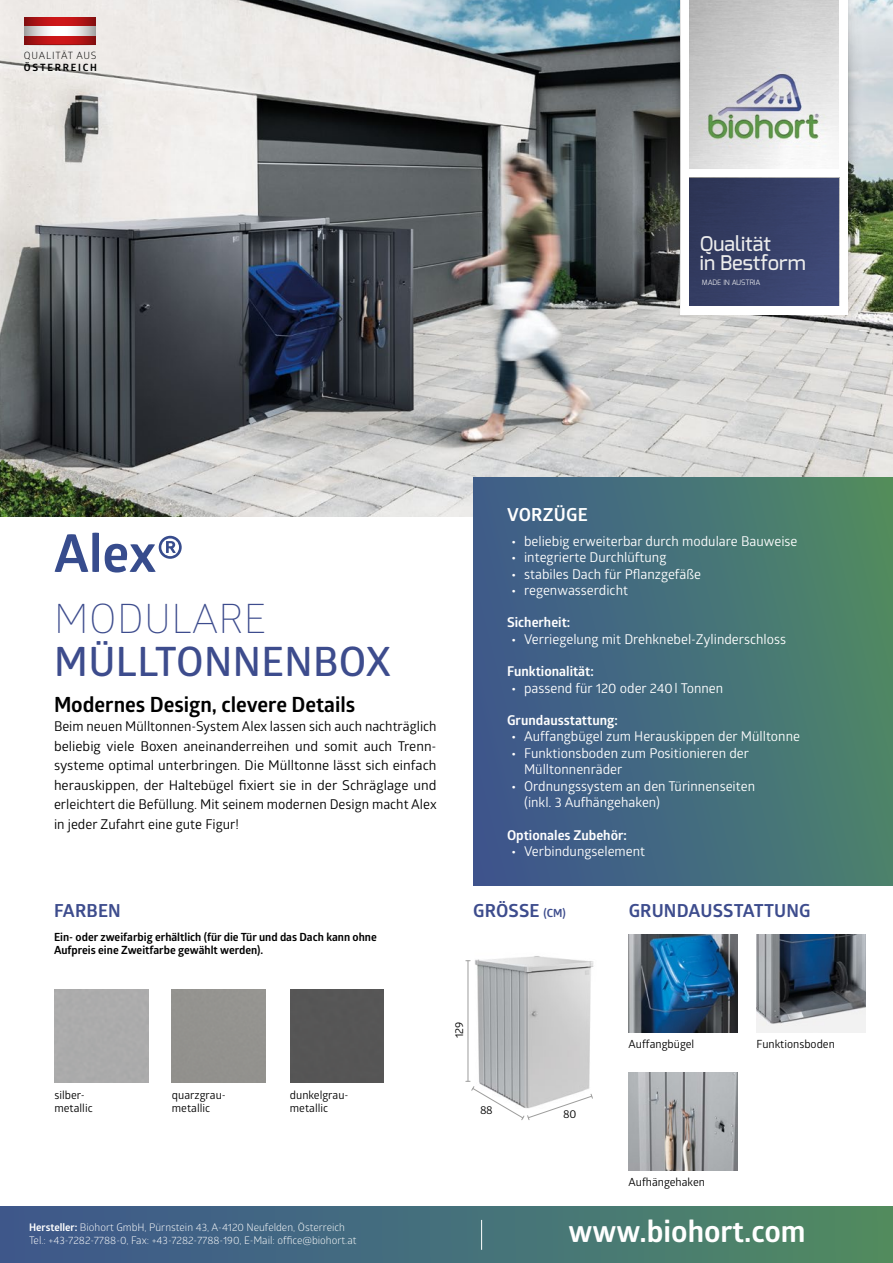
<style>
.page{position:relative;width:893px;height:1263px;background:#fff}
.page>*{position:absolute;margin:0;border:0;box-sizing:border-box;transform-origin:0 0}
.t1{font:700 52.5px "Glober";color:#374c8d}
.t2{font:600 40.5px "Glober";letter-spacing:.01em;color:#3d4c8d}
.t3{font:300 40.5px "Glober";letter-spacing:.01em;color:#3d4c8d}
.t4{font:700 30px "Glober";color:#fff}
.t5{font:700 21px "Glober";color:#000}
.t6{font:500 20.25px/19.2px "Exo";color:#ededed}
.t7{font:700 18px "Glober";letter-spacing:.01em;color:#3d4c8d}
.t8{font:700 18px "Glober";letter-spacing:.01em;color:#fff}
.t9{font:13.5px/16.5px "Glober";color:#fff}
.t10{font:13.5px/19.5px "Glober";color:#000;text-align:justify}
.t11{font:700 13.5px "Glober";color:#fff}
.t12{font:11.25px/12.8px "Glober";color:#000}
.t13{font:700 11.25px/12.8px "Glober";color:#000}
.t14{font:10.5px/13.5px "Glober";color:#fff}
.t15{font:10.05px "Glober";letter-spacing:.07em;color:#000}
.t16{font:700 10.05px "Glober";letter-spacing:.17em;color:#000}
.t17{font:300 7.35px "Exo";color:#fff}
.s1{font-weight:700}
.s2{font-size:11.25px}
</style>
<div class="page">
<img style="left:0;top:0;width:893px;height:517px">
<div style="left:0;top:1207px;width:893px;height:56px;background:linear-gradient(to right,#3c568f,#508b63)"></div>
<hr style="left:481px;top:1220px;width:1px;height:30px;background:#fff">
<div style="left:24px;top:17px;width:72px;height:9px;background:#cd1719"></div>
<div style="left:24px;top:35px;width:72px;height:9px;background:#cd1719"></div>
<div style="left:24px;top:26px;width:72px;height:9px;background:#fff"></div>
<svg style="left:24px;top:17px;width:32px;height:27px"></svg>
<svg style="left:64px;top:17px;width:32px;height:27px"></svg>
<svg style="left:24px;top:44px;width:72px;height:6px"></svg>
<div style="left:290px;top:989px;width:94px;height:94px;background:#565656"></div>
<img style="left:465px;top:956px;width:129px;height:126px">
<hr style="left:467px;top:961px;width:1px;height:120px;background:#9d9d9c">
<svg style="left:466px;top:1081px;width:128px;height:39px"></svg>
<img style="left:629px;top:935px;width:109px;height:98px">
<img style="left:757px;top:935px;width:108px;height:98px">
<img style="left:629px;top:1072px;width:109px;height:98px">
<img style="left:848px;top:0;width:19px;height:315px">
<div style="left:680px;top:0;width:168px;height:315px;background:#fff"></div>
<div style="left:690px;top:178px;width:149px;height:128px;background:linear-gradient(to right,#2f3759,#3e4876)"></div>
<img style="left:662px;top:0;width:18px;height:315px">
<img style="left:690px;top:0;width:149px;height:169px">
<div style="left:473px;top:478px;width:420px;height:408px;background:linear-gradient(to right,#3d578e,#4e8767)"></div>
<p class="t15" style="left:24px;top:49px;width:74px">QUALITÄT AUS</p>
<p class="t16" style="left:24px;top:60px;width:74px">ÖSTERREICH</p>
<h3 class="t6" style="left:700px;top:234px;width:107px">Qualität<br>in Bestform</h3>
<p class="t17" style="left:702px;top:277px;width:60px">MADE IN AUSTRIA</p>
<h1 class="t1" style="left:54px;top:516px;width:132px">Alex®</h1>
<h2 class="t3" style="left:54px;top:591px;width:214px">MODULARE</h2>
<h2 class="t2" style="left:54px;top:633px;width:338px">MÜLLTONNENBOX</h2>
<h3 class="t5" style="left:54px;top:689px;width:303px">Modernes Design, clevere Details</h3>
<p class="t10" style="left:54px;top:716px;width:384px">Beim neuen Mülltonnen-System Alex lassen sich auch nachträglich beliebig viele Boxen aneinanderreihen und somit auch Trenn&shy;systeme optimal unterbringen. Die Mülltonne lässt sich einfach herauskippen, der Haltebügel fixiert sie in der Schräglage und erleichtert die Befüllung. Mit seinem modernen Design macht Alex in jeder Zufahrt eine gute Figur!</p>
<h3 class="t7" style="left:54px;top:898px;width:68px">FARBEN</h3>
<p class="t13" style="left:54px;top:930px;width:324px">Ein- oder zweifarbig erhältlich (für die Tür und das Dach kann ohne<br>Aufpreis eine Zweitfarbe gewählt werden).</p>
<h3 class="t8" style="left:507px;top:501px;width:82px">VORZÜGE</h3>
<p class="t9" style="left:511px;top:532px;width:288px"><span class="s1">•</span> beliebig erweiterbar durch modulare Bauweise</p>
<p class="t9" style="left:511px;top:548px;width:157px"><span class="s1">•</span> integrierte Durchlüftung</p>
<p class="t9" style="left:511px;top:565px;width:191px"><span class="s1">•</span> stabiles Dach für Pflanzgefäße</p>
<p class="t9" style="left:511px;top:581px;width:118px"><span class="s1">•</span> regenwasserdicht</p>
<p class="t11" style="left:507px;top:613px;width:65px">Sicherheit:</p>
<p class="t9" style="left:511px;top:630px;width:276px"><span class="s1">•</span> Verriegelung mit Drehknebel-Zylinderschloss</p>
<p class="t11" style="left:507px;top:661px;width:88px">Funktionalität:</p>
<p class="t9" style="left:511px;top:679px;width:213px"><span class="s1">•</span> passend für 120 oder 240l Tonnen</p>
<p class="t11" style="left:507px;top:710px;width:112px">Grundausstattung:</p>
<p class="t9" style="left:511px;top:728px;width:290px"><span class="s1">•</span> Auffangbügel zum Herauskippen der Mülltonne</p>
<p class="t9" style="left:524px;top:744px;width:227px;text-indent:-13px"><span class="s1">•</span> Funktionsboden zum Positionieren der<br>Mülltonnenräder</p>
<p class="t9" style="left:524px;top:777px;width:232px;text-indent:-13px"><span class="s1">•</span> Ordnungssystem an den Türinnenseiten (inkl. 3 Aufhängehaken)</p>
<p class="t11" style="left:507px;top:825px;width:121px">Optionales Zubehör:</p>
<p class="t9" style="left:511px;top:842px;width:135px"><span class="s1">•</span> Verbindungselement</p>
<h3 class="t7" style="left:473px;top:898px;width:94px">GRÖSSE <span class="s2">(CM)</span></h3>
<h3 class="t7" style="left:629px;top:898px;width:183px">GRUNDAUSSTATTUNG</h3>
<p class="t12" style="left:54px;top:1088px;width:40px">silber&shy;metallic</p>
<p class="t12" style="left:290px;top:1088px;width:60px">dunkelgrau&shy;metallic</p>
<p class="t12" style="left:172px;top:1088px;width:55px">quarzgrau&shy;metallic</p>
<p class="t12" style="left:452px;top:1038px;width:17px;rotate:-90deg">129</p>
<p class="t12" style="left:480px;top:1103px;width:14px">88</p>
<p class="t12" style="left:563px;top:1107px;width:15px">80</p>
<p class="t12" style="left:629px;top:1037px;width:67px">Auffangbügel</p>
<p class="t12" style="left:757px;top:1037px;width:80px">Funktionsboden</p>
<p class="t12" style="left:629px;top:1175px;width:78px">Aufhängehaken</p>
<p class="t14" style="left:29px;top:1220px;width:329px"><span class="s1">Hersteller:</span> Biohort GmbH, Pürnstein 43, A-4120 Neufelden, Österreich<br>Tel.: +43-7282-7788-0, Fax: +43-7282-7788-190, E-Mail: office@biohort.at</p>
<h3 class="t4" style="left:569px;top:1209px;width:239px">www.biohort.com</h3>
</div>
